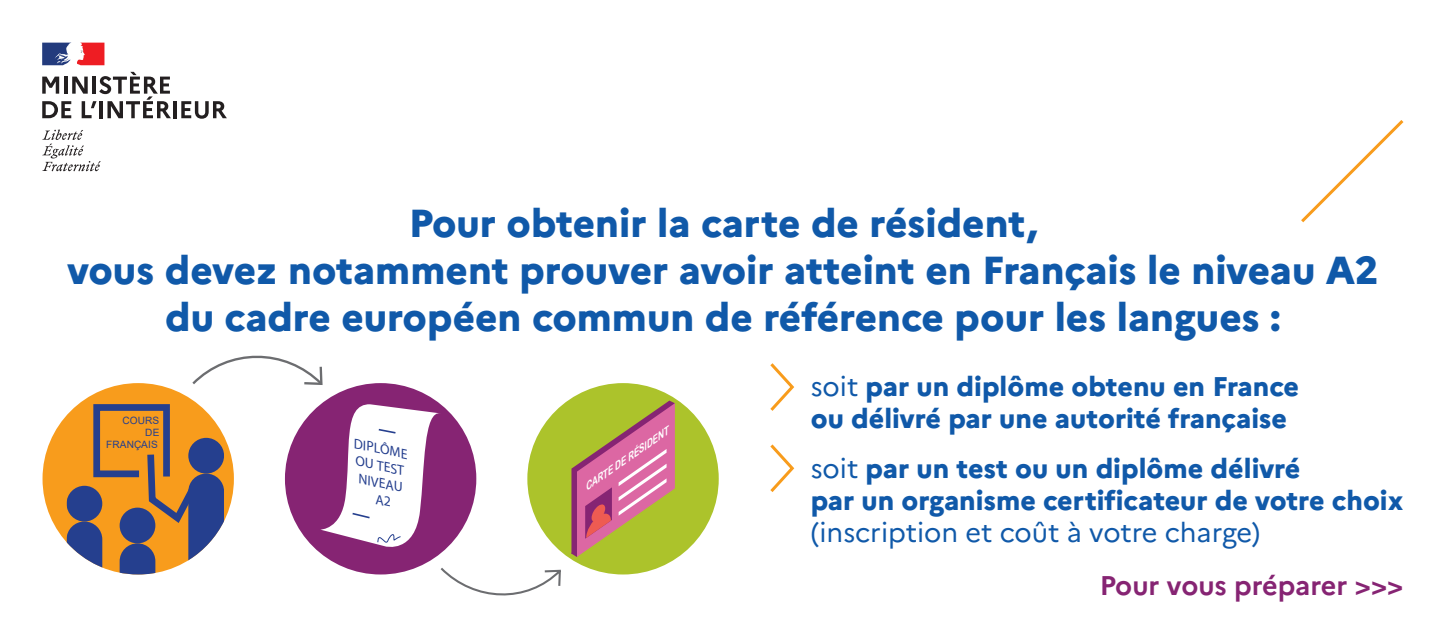
<style>
.page{position:relative;width:1446px;height:638px;background:#fff}
.page>*{position:absolute;margin:0;border:0;box-sizing:border-box;transform-origin:0 0}
.t1{font:800 39px/46.8px "Marianne";color:#1059a9;text-align:center}
.t2{font:800 27px/32.4px "Marianne";color:#1059a9}
.t3{font:27px "Marianne";color:#1059a9}
.t4{font:700 27px "Marianne";color:#862473}
.t5{font:italic 500 13.8px/16.8px "Galano Grotesque";color:#253f8e;text-align:right}
.t6{font:10.2px/12px "Arial";letter-spacing:.01em;color:#253f8e;text-align:right}
.t7{font:italic 9.9px "Arial Rounded MT Bold";color:#fff}
.s1{font-weight:400}
</style>
<div class="page">
<svg style="left:770px;top:363px;width:25px;height:48px"></svg>
<svg style="left:770px;top:444px;width:25px;height:48px"></svg>
<div style="left:527px;top:383px;width:192px;height:191px;background:#acc32b;border-radius:50%"></div>
<svg style="left:571px;top:397px;width:104px;height:164px"></svg>
<div style="left:43px;top:383px;width:191px;height:191px;background:#f89c1c;border-radius:50%"></div>
<svg style="left:67px;top:401px;width:157px;height:173px"></svg>
<div style="left:285px;top:383px;width:191px;height:191px;background:#862473;border-radius:50%"></div>
<svg style="left:192px;top:355px;width:131px;height:30px"></svg>
<svg style="left:440px;top:568px;width:121px;height:28px"></svg>
<svg style="left:1301px;top:120px;width:103px;height:103px"></svg>
<svg style="left:42px;top:72px;width:129px;height:46px"></svg>
<hr style="left:173px;top:101px;width:3px;height:17px;background:#231f20">
<svg style="left:181px;top:101px;width:46px;height:18px"></svg>
<svg style="left:42px;top:130px;width:59px;height:41px"></svg>
<svg style="left:42px;top:43px;width:62px;height:22px"></svg>
<svg style="left:320px;top:403px;width:121px;height:151px"></svg>
<p class="t1" style="left:67px;top:200px;width:1313px">Pour obtenir la carte de résident,<br>vous devez notamment prouver avoir atteint en Français le niveau A2 du cadre européen commun de référence pour les langues :</p>
<p class="t6" style="left:106px;top:414px;width:55px">COURS<br>DE<br>FRANÇAIS</p>
<p class="t5" style="left:356px;top:435px;width:59px;rotate:12deg">DIPLÔME<br>OU TEST<br>NIVEAU</p>
<p class="t7" style="left:581px;top:484px;width:102px;rotate:-35deg">CARTE DE RÉSIDENT</p>
<p class="t2" style="left:811px;top:370px;width:490px"><span class="s1">soit</span> par un diplôme obtenu en France ou délivré par une autorité française</p>
<p class="t2" style="left:811px;top:452px;width:594px"><span class="s1">soit</span> par un test ou un diplôme délivré<br>par un organisme certificateur de votre choix</p>
<p class="t3" style="left:811px;top:516px;width:451px">(inscription et coût à votre charge)</p>
<p class="t4" style="left:1100px;top:569px;width:305px">Pour vous préparer &gt;&gt;&gt;</p>
</div>
